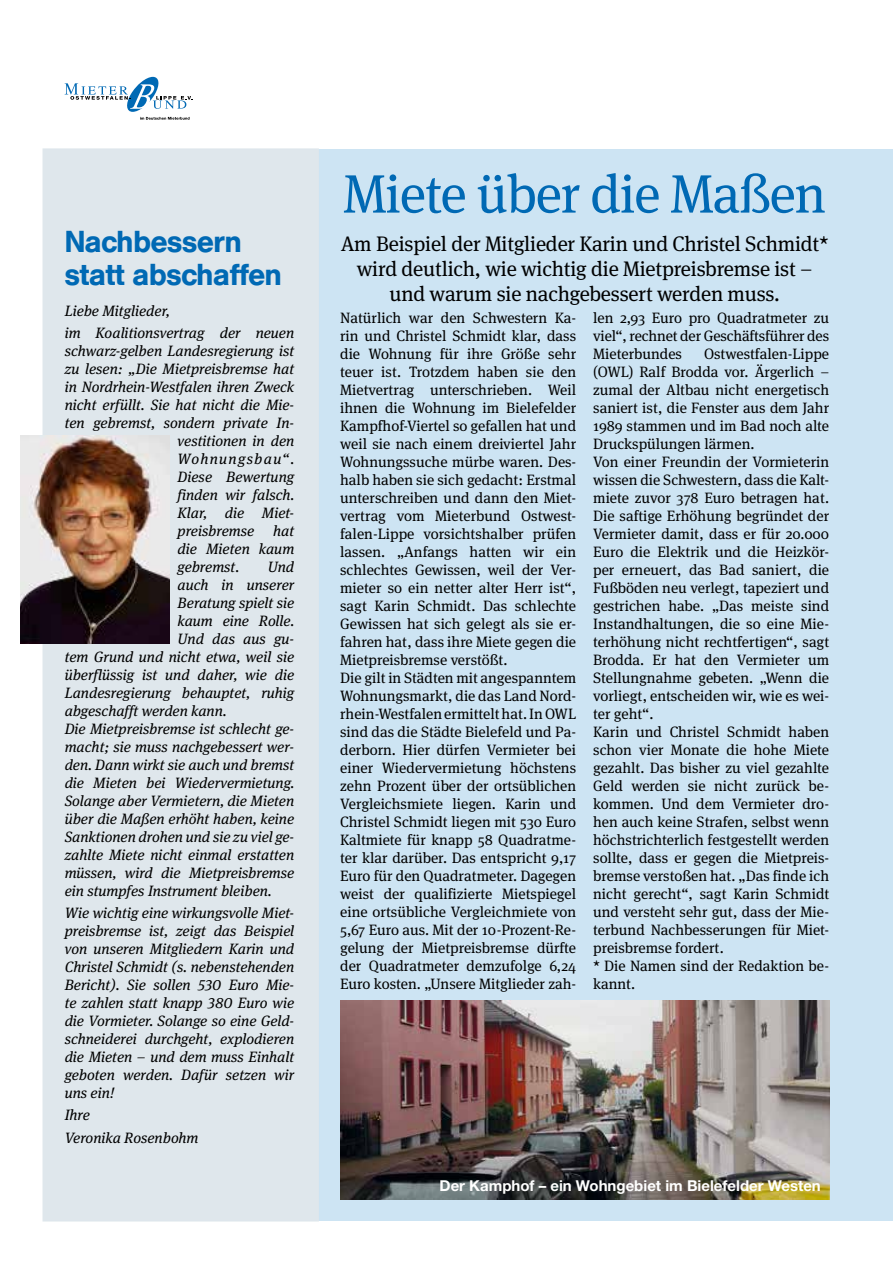
<style>
.page{position:relative;width:893px;height:1263px;background:#fff}
.page>*{position:absolute;margin:0;border:0;box-sizing:border-box;transform-origin:0 0}
.t1{font:54px "Meta Serif";letter-spacing:-.02em;color:#0069b4}
.t2{font:500 30px/33px "Helvetica BQ";color:#0069b4}
.t3{font:21px/25.2px "Meta Serif";letter-spacing:-.01em;color:#000;text-align:center}
.t4{font:15px/18px "Meta Serif";color:#000}
.t5{font:italic 15px/18px "Meta Serif Lf";color:#000}
.t6{font:700 15px "Helvetica Neue";color:#fff}
.t7{font:italic 15px "Meta Serif Lf";letter-spacing:.09em;color:#000}
</style>
<div class="page">
<div style="left:43px;top:149px;width:850px;height:1072px;background:#cde4f3"></div>
<div style="left:43px;top:148px;width:276px;height:1073px;background:#dfe7ec"></div>
<svg style="left:65px;top:77px;width:127px;height:43px"></svg>
<img style="left:21px;top:435px;width:148px;height:208px">
<img style="left:340px;top:1001px;width:489px;height:198px">
<h2 class="t2" style="left:65px;top:225px;width:218px">Nachbessern statt abschaffen</h2>
<p class="t5" style="left:65px;top:298px;width:231px;line-height:22.2px">Liebe Mitglieder,<br>im Koalitionsvertrag der neuen</p>
<p class="t5" style="left:65px;top:340px;width:231px">schwarz-gelben Landesregierung ist</p>
<p class="t5" style="left:65px;top:358px;width:231px">zu lesen: „Die Mietpreisbremse hat</p>
<p class="t5" style="left:65px;top:376px;width:231px">in Nordrhein-Westfalen ihren Zweck</p>
<p class="t5" style="left:65px;top:394px;width:231px">nicht erfüllt. Sie hat nicht die Mie-</p>
<p class="t5" style="left:65px;top:412px;width:231px">ten gebremst, sondern private In-</p>
<p class="t5" style="left:178px;top:430px;width:118px">vestitionen in den</p>
<p class="t7" style="left:178px;top:446px;width:118px">Wohnungsbau“.</p>
<p class="t5" style="left:178px;top:466px;width:118px">Diese Bewertung</p>
<p class="t5" style="left:178px;top:484px;width:118px">finden wir falsch.</p>
<p class="t5" style="left:178px;top:502px;width:118px">Klar, die Miet-</p>
<p class="t5" style="left:178px;top:520px;width:78px">preisbremse</p>
<p class="t5" style="left:178px;top:520px;width:118px;text-align:justify;text-indent:96px">hat die Mieten kaum gebremst.</p>
<p class="t5" style="left:268px;top:556px;width:28px">Und</p>
<p class="t5" style="left:178px;top:574px;width:118px">auch in unserer</p>
<p class="t5" style="left:178px;top:592px;width:118px">Beratung spielt sie</p>
<p class="t5" style="left:178px;top:610px;width:118px">kaum eine Rolle.</p>
<p class="t5" style="left:178px;top:628px;width:118px">Und das aus gu-</p>
<p class="t5" style="left:65px;top:646px;width:231px">tem Grund und nicht etwa, weil sie</p>
<p class="t5" style="left:65px;top:664px;width:231px">überflüssig ist und daher, wie die</p>
<p class="t5" style="left:65px;top:682px;width:231px">Landesregierung behauptet, ruhig</p>
<p class="t5" style="left:65px;top:700px;width:163px">abgeschafft werden kann.</p>
<p class="t5" style="left:65px;top:718px;width:231px">Die Mietpreisbremse ist schlecht ge-</p>
<p class="t5" style="left:65px;top:736px;width:231px">macht; sie muss nachgebessert wer-</p>
<p class="t5" style="left:65px;top:754px;width:231px">den. Dann wirkt sie auch und bremst</p>
<p class="t5" style="left:65px;top:772px;width:231px">die Mieten bei Wiedervermietung.</p>
<p class="t5" style="left:65px;top:790px;width:231px">Solange aber Vermietern, die Mieten</p>
<p class="t5" style="left:65px;top:808px;width:231px">über die Maßen erhöht haben, keine</p>
<p class="t5" style="left:65px;top:826px;width:231px">Sanktionen drohen und sie zu viel ge-</p>
<p class="t5" style="left:65px;top:844px;width:231px">zahlte Miete nicht einmal erstatten</p>
<p class="t5" style="left:65px;top:862px;width:231px">müssen, wird die Mietpreisbremse</p>
<p class="t5" style="left:65px;top:880px;width:209px">ein stumpfes Instrument bleiben.</p>
<p class="t5" style="left:65px;top:902px;width:231px;text-align:justify">Wie wichtig eine wirkungsvolle Miet&shy;preisbremse ist, zeigt das Beispiel von unseren Mitgliedern Karin und Christel Schmidt (s. nebenstehenden Bericht). Sie sollen 530 Euro Mie&shy;te zahlen statt knapp 380 Euro wie die Vormieter. Solange so eine Geld&shy;schneiderei durchgeht, explodieren die Mieten – und dem muss Einhalt geboten werden. Dafür setzen wir uns ein!</p>
<p class="t5" style="left:65px;top:1102px;width:135px;line-height:22.2px">Ihre<br>Veronika Rosenbohm</p>
<h1 class="t1" style="left:343px;top:163px;width:484px">Miete über die Maßen</h1>
<h3 class="t3" style="left:341px;top:230px;width:489px">Am Beispiel der Mitglieder Karin und Christel Schmidt* wird deutlich, wie wichtig die Mietpreisbremse ist – und warum sie nachgebessert werden muss.</h3>
<p class="t4" style="left:340px;top:309px;width:238px">Natürlich war den Schwestern Ka&shy;rin und Christel Schmidt klar, dass die Wohnung für ihre Größe sehr teuer ist. Trotzdem haben sie den Mietvertrag unterschrieben. Weil ihnen die Wohnung im Bielefelder Kampfhof-Viertel so gefallen hat und weil sie nach einem dreiviertel Jahr Wohnungssuche mürbe waren. Des&shy;halb haben sie sich gedacht: Erstmal unterschreiben und dann den Miet&shy;vertrag vom Mieterbund Ostwest&shy;falen-Lippe vorsichtshalber prüfen lassen. „Anfangs hatten wir ein schlechtes Gewissen, weil der Ver&shy;mieter so ein netter alter Herr ist“, sagt Karin Schmidt. Das schlechte Gewissen hat sich gelegt als sie er&shy;fahren hat, dass ihre Miete gegen die Mietpreisbremse verstößt.<br>Die gilt in Städten mit angespanntem Wohnungsmarkt, die das Land Nord&shy;rhein-Westfalen ermittelt hat. In OWL sind das die Städte Bielefeld und Pa&shy;derborn. Hier dürfen Vermieter bei einer Wiedervermietung höchstens zehn Prozent über der ortsüblichen Vergleichsmiete liegen. Karin und Christel Schmidt liegen mit 530 Euro Kaltmiete für knapp 58 Quadratme&shy;ter klar darüber. Das entspricht 9,17<br>Euro für den Quadratmeter. Dagegen weist der qualifizierte Mietspiegel eine ortsübliche Vergleichmiete von 5,67 Euro aus. Mit der 10-Prozent-Re&shy;gelung der Mietpreisbremse dürfte der Quadratmeter demzufolge 6,24<br>Euro kosten. „Unsere Mitglieder zah-</p>
<p class="t4" style="left:593px;top:309px;width:237px;text-align:justify">len 2,93 Euro pro Quadratmeter zu viel“, rechnet der Geschäftsführer des Mieterbundes</p>
<p class="t4" style="left:593px;top:345px;width:238px;text-indent:111px">Ostwestfalen-Lippe (OWL) Ralf Brodda vor. Ärgerlich – zumal der Altbau nicht energetisch saniert ist, die Fenster aus dem Jahr<br>1989 stammen und im Bad noch alte<br>Druckspülungen lärmen.<br>Von einer Freundin der Vormieterin wissen die Schwestern, dass die Kalt&shy;miete zuvor 378 Euro betragen hat.<br>Die saftige Erhöhung begründet der<br>Vermieter damit, dass er für 20.000<br>Euro die Elektrik und die Heizkör&shy;per erneuert, das Bad saniert, die<br>Fußböden neu verlegt, tapeziert und gestrichen habe. „Das meiste sind<br>Instandhaltungen, die so eine Mie&shy;terhöhung nicht rechtfertigen“, sagt<br>Brodda. Er hat den Vermieter um<br>Stellungnahme gebeten. „Wenn die vorliegt, entscheiden wir, wie es wei&shy;ter geht“.<br>Karin und Christel Schmidt haben schon vier Monate die hohe Miete gezahlt. Das bisher zu viel gezahlte<br>Geld werden sie nicht zurück be&shy;kommen. Und dem Vermieter dro&shy;hen auch keine Strafen, selbst wenn höchstrichterlich festgestellt werden sollte, dass er gegen die Mietpreis&shy;bremse verstoßen hat. „Das finde ich nicht gerecht“, sagt Karin Schmidt und versteht sehr gut, dass der Mie&shy;terbund Nachbesserungen für Miet&shy;preisbremse fordert.<br>* Die Namen sind der Redaktion be&shy;kannt.</p>
<p class="t6" style="left:440px;top:1176px;width:383px">Der Kamphof – ein Wohngebiet im Bielefelder Westen</p>
</div>
